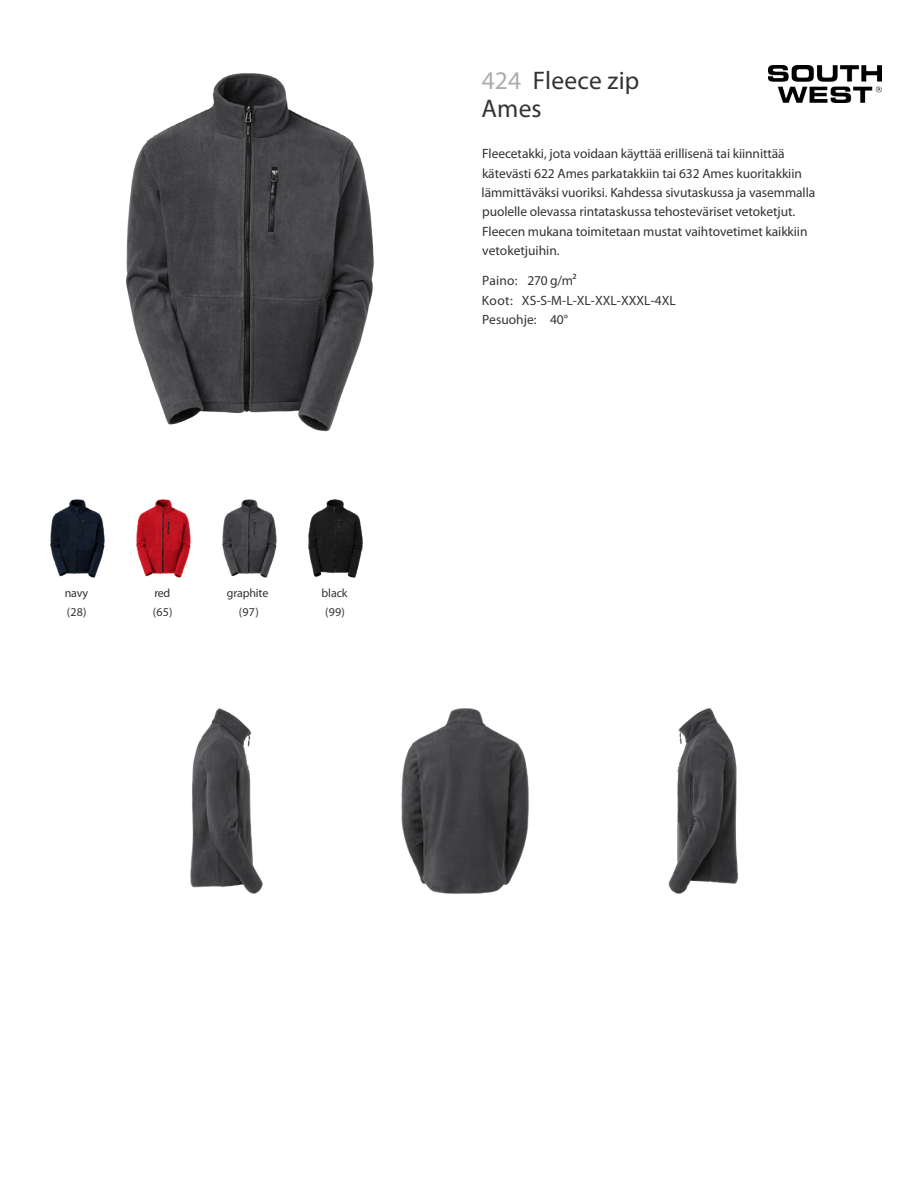
<style>
.page{position:relative;width:918px;height:1188px;background:#fff}
.page>*{position:absolute;margin:0;border:0;box-sizing:border-box;transform-origin:0 0}
.t1{font:800 25.5px/27.9px "Open Sans";letter-spacing:.005em;color:#333}
.t2{font:13.5px/19.4px "Open Sans";letter-spacing:-.005em;color:#333}
.t3{font:12px/19.4px "Open Sans";letter-spacing:-.015em;color:#333}
.s1{color:#aeadad}
.s2{font-weight:700}
</style>
<div class="page">
<img style="left:50px;top:499px;width:313px;height:79px">
<img style="left:126px;top:73px;width:248px;height:359px">
<img style="left:769px;top:65px;width:112px;height:38px">
<img style="left:190px;top:708px;width:73px;height:186px">
<img style="left:401px;top:708px;width:128px;height:186px">
<img style="left:668px;top:708px;width:71px;height:186px">
<p class="t3" style="left:65px;top:583px;width:25px">navy (28)</p>
<p class="t3" style="left:153px;top:583px;width:21px">red (65)</p>
<p class="t3" style="left:227px;top:583px;width:43px;text-align:center">graphite (97)</p>
<p class="t3" style="left:322px;top:583px;width:27px">black (99)</p>
<h1 class="t1" style="left:482px;top:66px;width:159px"><span class="s1">424</span> Fleece zip<br>Ames</h1>
<p class="t2" style="left:482px;top:144px;width:335px">Fleecetakki, jota voidaan käyttää erillisenä tai kiinnittää kätevästi 622 Ames parkatakkiin tai 632 Ames kuoritakkiin lämmittäväksi vuoriksi. Kahdessa sivutaskussa ja vasemmalla puolelle olevassa rintataskussa tehosteväriset vetoketjut.<br>Fleecen mukana toimitetaan mustat vaihtovetimet kaikkiin vetoketjuihin.</p>
<p class="t2" style="left:482px;top:271px;width:196px"><span class="s2">Paino:</span> 270 g/m2<br><span class="s2">Koot:</span> XS-S-M-L-XL-XXL-XXXL-4XL<br><span class="s2">Pesuohje:</span> 40°</p>
</div>
